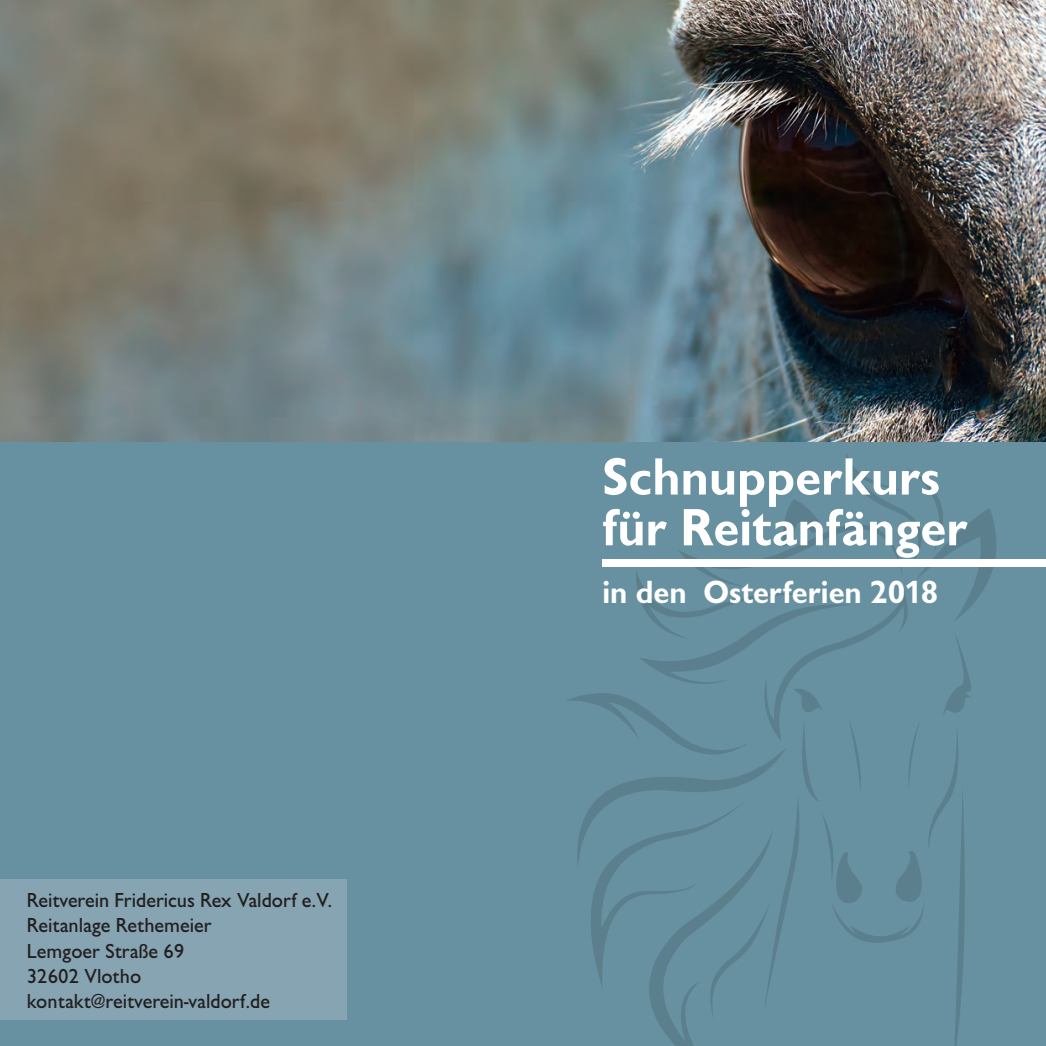
<style>
.page{position:relative;width:1046px;height:1046px;background:#6791a1}
.page>*{position:absolute;margin:0;border:0;box-sizing:border-box;transform-origin:0 0}
.t1{font:700 54.25px/50.8px "Giltus T";color:#fff}
.t2{font:700 33.25px "Giltus T";color:#fff}
.t3{font:500 21px/25.2px "Giltus T";color:#231f20}
</style>
<div class="page">
<img style="left:0;top:0;width:1046px;height:441px">
<svg style="left:567px;top:455px;width:429px;height:591px"></svg>
<div style="left:602px;top:559px;width:444px;height:7px;background:#fff"></div>
<div style="left:0;top:879px;width:347px;height:140px;background:#86a4b2"></div>
<p class="t3" style="left:27px;top:887px;width:307px">Reitverein Fridericus Rex Valdorf e.V.<br>Reitanlage Rethemeier<br>Lemgoer Straße 69<br>32602 Vlotho kontakt@reitverein-valdorf.de</p>
<h1 class="t1" style="left:602px;top:451px;width:367px">Schnupperkurs für Reitanfänger</h1>
<h2 class="t2" style="left:602px;top:572px;width:337px">in den Osterferien 2018</h2>
</div>
